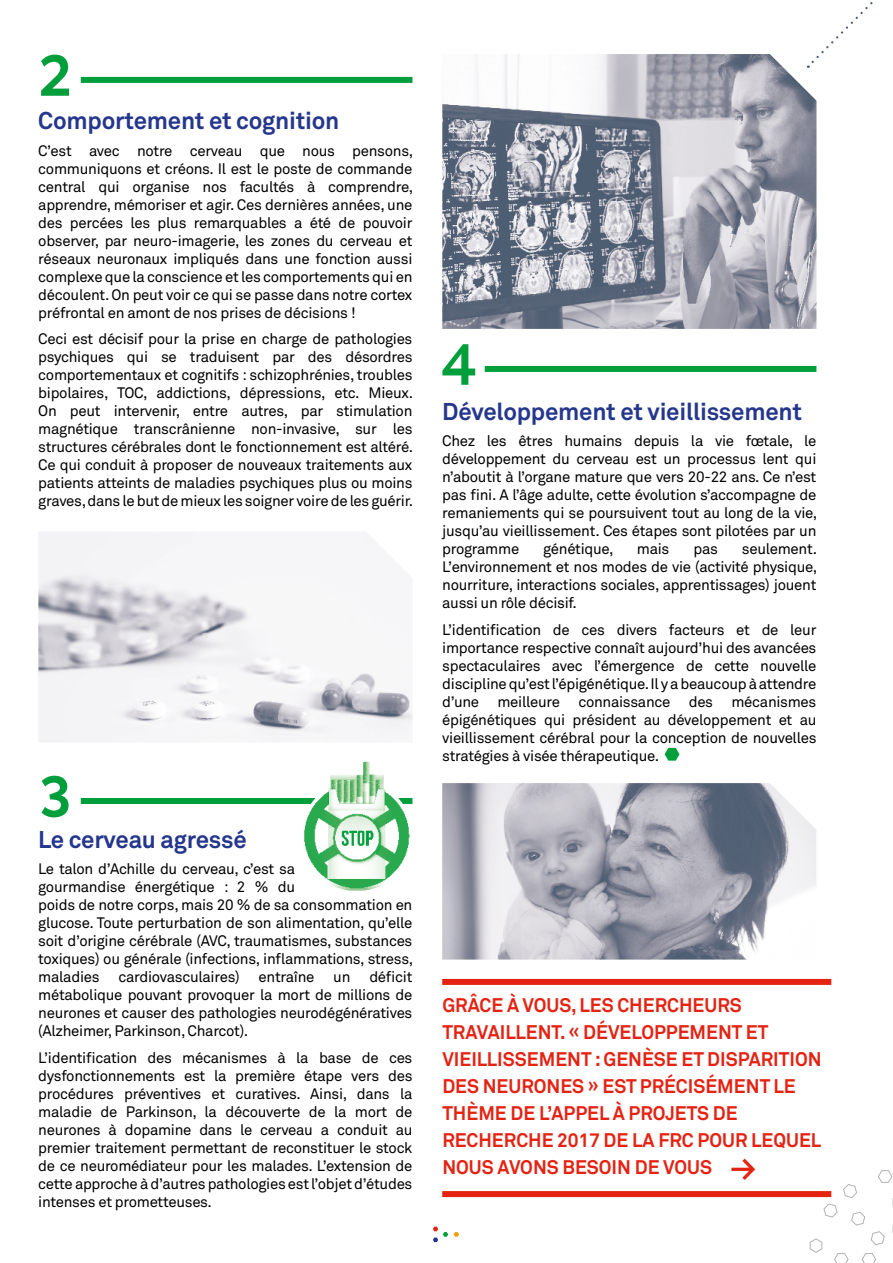
<style>
.page{position:relative;width:893px;height:1263px;background:#fff}
.page>*{position:absolute;margin:0;border:0;box-sizing:border-box;transform-origin:0 0}
.t1{font:700 63px "Comb Pro";color:#009f3c}
.t2{font:700 24px "Akkurat Std";letter-spacing:-.01em;color:#25378d}
.t3{font:700 19.5px/27px "Akkurat Std";color:#e42313}
.t4{font:15px/18px "Akkurat Std";letter-spacing:-.02em;color:#000;text-align:justify}
.s1{font-size:33px}
</style>
<div class="page">
<svg style="left:878px;top:1170px;width:14px;height:12px"></svg>
<svg style="left:871px;top:1231px;width:13px;height:14px"></svg>
<svg style="left:851px;top:1212px;width:14px;height:13px"></svg>
<svg style="left:824px;top:1203px;width:13px;height:14px"></svg>
<svg style="left:843px;top:1184px;width:14px;height:14px"></svg>
<svg style="left:862px;top:1253px;width:14px;height:10px"></svg>
<svg style="left:834px;top:1253px;width:14px;height:10px"></svg>
<svg style="left:810px;top:1238px;width:12px;height:15px"></svg>
<svg style="left:665px;top:748px;width:14px;height:13px"></svg>
<svg style="left:454px;top:1232px;width:5px;height:5px"></svg>
<svg style="left:433px;top:1227px;width:15px;height:15px"></svg>
<div style="left:442px;top:1191px;width:389px;height:6px;background:#e42313"></div>
<div style="left:81px;top:77px;width:331px;height:6px;background:#009f3c"></div>
<div style="left:81px;top:798px;width:331px;height:6px;background:#009f3c"></div>
<div style="left:485px;top:366px;width:331px;height:6px;background:#009f3c"></div>
<div style="left:442px;top:979px;width:389px;height:6px;background:#e42313"></div>
<img style="left:442px;top:54px;width:374px;height:275px">
<img style="left:442px;top:783px;width:374px;height:176px">
<img style="left:38px;top:532px;width:375px;height:210px">
<svg style="left:808px;top:2px;width:65px;height:66px"></svg>
<img style="left:330px;top:762px;width:54px;height:18px">
<img style="left:304px;top:780px;width:106px;height:111px">
<h1 class="t1" style="left:38px;top:28px;width:37px">2</h1>
<h2 class="t2" style="left:38px;top:106px;width:303px">COMPORTEMENT ET COGNITION</h2>
<p class="t4" style="left:38px;top:142px;width:376px">C’est avec notre cerveau que nous pensons, communiquons et créons. Il est le poste de commande central qui organise nos facultés à comprendre, apprendre, mémoriser et agir. Ces dernières années, une des percées les plus remarquables a été de pouvoir observer, par neuro-imagerie, les zones du cerveau et réseaux neuronaux impliqués dans une fonction aussi complexe que la conscience et les comportements qui en découlent. On peut voir ce qui se passe dans notre cortex préfrontal en amont de nos prises de décisions !</p>
<p class="t4" style="left:38px;top:330px;width:376px">Ceci est décisif pour la prise en charge de pathologies psychiques qui se traduisent par des désordres comportementaux et cognitifs : schizophrénies, troubles bipolaires, TOC, addictions, dépressions, etc. Mieux.<br>On peut intervenir, entre autres, par stimulation magnétique transcrânienne non-invasive, sur les structures cérébrales dont le fonctionnement est altéré.<br>Ce qui conduit à proposer de nouveaux traitements aux patients atteints de maladies psychiques plus ou moins graves, dans le but de mieux les soigner voire de les guérir.</p>
<h1 class="t1" style="left:38px;top:749px;width:37px">3</h1>
<h2 class="t2" style="left:38px;top:825px;width:210px">LE CERVEAU AGRESSÉ</h2>
<p class="t4" style="left:38px;top:860px;width:376px;text-align:left">Le talon d’Achille du cerveau, c’est sa<br>gourmandise énergétique : 2 % du<br>poids de notre corps, mais 20 % de sa consommation en glucose. Toute perturbation de son alimentation, qu’elle soit d’origine cérébrale (AVC, traumatismes, substances toxiques) ou générale (infections, inflammations, stress, maladies</p>
<p class="t4" style="left:118px;top:968px;width:123px">cardiovasculaires)</p>
<p class="t4" style="left:259px;top:968px;width:57px">entraîne</p>
<p class="t4" style="left:333px;top:968px;width:19px">un</p>
<p class="t4" style="left:38px;top:968px;width:376px;text-indent:331px">déficit métabolique pouvant provoquer la mort de millions de neurones et causer des pathologies neurodégénératives (Alzheimer, Parkinson, Charcot).</p>
<p class="t4" style="left:38px;top:1049px;width:376px">L’identification des mécanismes à la base de ces dysfonctionnements est la première étape vers des procédures préventives et curatives. Ainsi, dans la maladie de Parkinson, la découverte de la mort de neurones à dopamine dans le cerveau a conduit au premier traitement permettant de reconstituer le stock de ce neuromédiateur pour les malades. L’extension de cette approche à d’autres pathologies est l’objet d’études intenses et prometteuses.</p>
<h1 class="t1" style="left:442px;top:317px;width:37px">4</h1>
<h2 class="t2" style="left:442px;top:396px;width:361px">DÉVELOPPEMENT ET VIEILLISSEMENT</h2>
<p class="t4" style="left:442px;top:432px;width:376px">Chez les êtres humains depuis la vie fœtale, le développement du cerveau est un processus lent qui n’aboutit à l’organe mature que vers 20-22 ans. Ce n’est pas fini. A l’âge adulte, cette évolution s’accompagne de remaniements qui se poursuivent tout au long de la vie, jusqu’au vieillissement. Ces étapes sont pilotées par un programme</p>
<p class="t4" style="left:543px;top:540px;width:72px">génétique,</p>
<p class="t4" style="left:637px;top:540px;width:34px">mais</p>
<p class="t4" style="left:693px;top:540px;width:26px">pas</p>
<p class="t4" style="left:442px;top:540px;width:376px;text-indent:300px">seulement.<br>L’environnement et nos modes de vie (activité physique, nourriture, interactions sociales, apprentissages) jouent aussi un rôle décisif.</p>
<p class="t4" style="left:442px;top:620px;width:376px">L’identification de ces divers facteurs et de leur importance respective connaît aujourd’hui des avancées spectaculaires avec l’émergence de cette nouvelle discipline qu’est l’épigénétique. Il y a beaucoup à attendre d’une meilleure connaissance des mécanismes épigénétiques qui président au développement et au vieillissement cérébral pour la conception de nouvelles stratégies à visée thérapeutique.</p>
<h3 class="t3" style="left:442px;top:992px;width:301px">GRÂCE À VOUS, LES CHERCHEURS<br>TRAVAILLENT. « DÉVELOPP</h3>
<h3 class="t3" style="left:678px;top:1019px;width:92px">EM ENT ET</h3>
<h3 class="t3" style="left:442px;top:1046px;width:12px">VIEILLISSEME</h3>
<h3 class="t3" style="left:567px;top:1046px;width:151px">NT : GENÈSE ET DISPARITIO</h3>
<h3 class="t3" style="left:808px;top:1046px;width:15px">N</h3>
<h3 class="t3" style="left:442px;top:1073px;width:376px">DES NEURONES » EST PRÉCISÉM ENT LE<br>THÈM E DE L’APPEL À PROJETS DE<br>RECHERCHE 2017 DE LA FRC POUR LEQUEL<br>NOUS AVONS BESOIN DE VOUS <span class="s1">→</span></h3>
</div>
